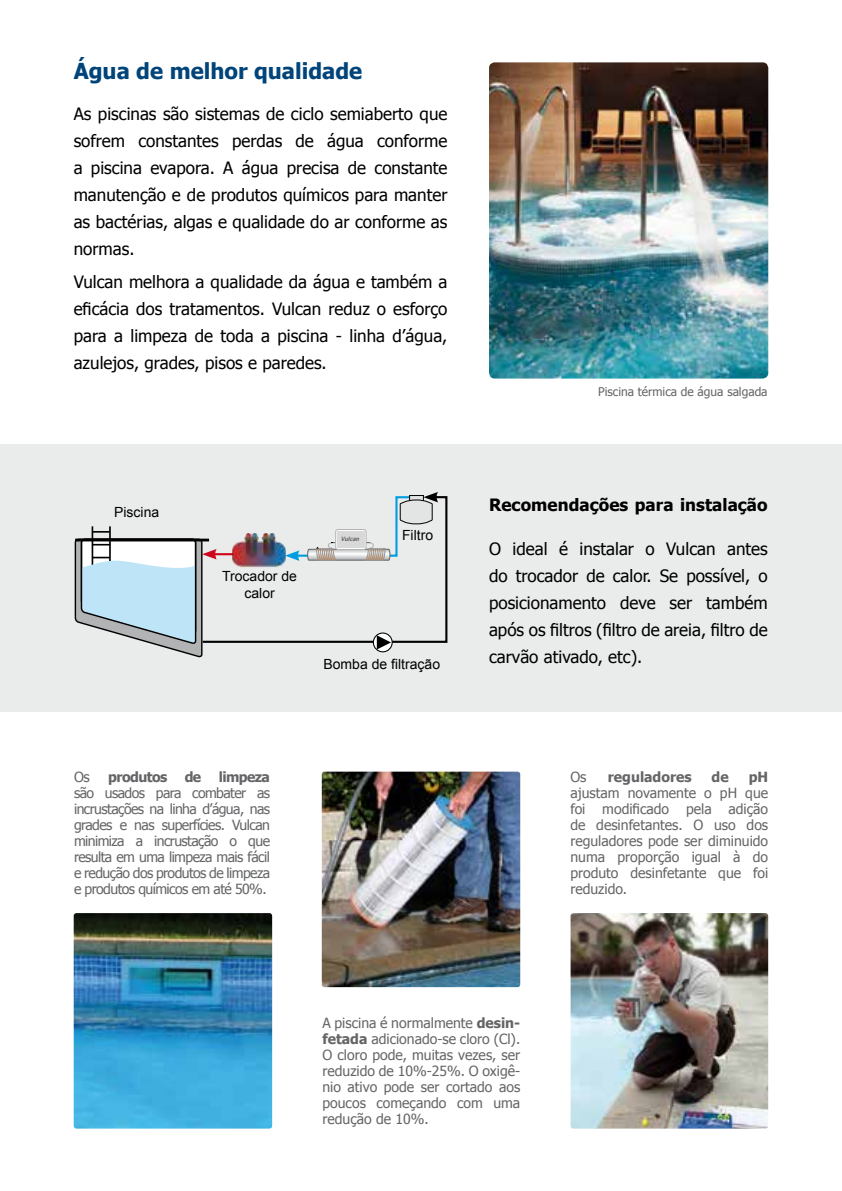
<style>
.page{position:relative;width:842px;height:1191px;background:#fff}
.page>*{position:absolute;margin:0;border:0;box-sizing:border-box;transform-origin:0 0}
.t1{font:700 22px "Tahoma";color:#00447a}
.t2{font:17px/27px "Tahoma";color:#000;text-align:justify}
.t3{font:700 17px "Tahoma";letter-spacing:.005em;color:#000}
.t4{font:14px/16px "Tahoma";color:#646567;text-align:justify}
.t5{font:14px/16.8px "Arial";color:#000;text-align:center}
.t6{font:700 14px "Tahoma";letter-spacing:-.04em;color:#646567}
.t7{font:700 14px "Tahoma";color:#646567}
.t8{font:12px "Tahoma";color:#646567}
.t9{font:italic 700 5.8px "Tahoma";color:#7b7c7e;scale:.91 1}
.s1{font-weight:700}
</style>
<div class="page">
<div style="left:0;top:444px;width:842px;height:267px;background:#eaebeb"></div>
<svg style="left:74px;top:492px;width:374px;height:166px"></svg>
<img style="left:571px;top:913px;width:197px;height:215px">
<img style="left:322px;top:771px;width:198px;height:216px">
<img style="left:74px;top:913px;width:198px;height:215px">
<img style="left:489px;top:62px;width:279px;height:316px">
<h1 class="t1" style="left:74px;top:56px;width:290px">Água de melhor qualidade</h1>
<p class="t2" style="left:74px;top:100px;width:375px">As piscinas são sistemas de ciclo semiaberto que sofrem constantes perdas de água conforme a piscina evapora. A água precisa de constante manutenção e de produtos químicos para manter as bactérias, algas e qualidade do ar conforme as normas.</p>
<p class="t2" style="left:74px;top:268px;width:375px">Vulcan melhora a qualidade da água e também a eficácia dos tratamentos. Vulcan reduz o esforço para a limpeza de toda a piscina - linha d’água, azulejos, grades, pisos e paredes.</p>
<p class="t5" style="left:114px;top:504px;width:47px">Piscina</p>
<p class="t5" style="left:222px;top:568px;width:76px">Trocador de calor</p>
<p class="t9" style="left:341px;top:535px;width:23px">Vulcan</p>
<p class="t5" style="left:402px;top:526px;width:33px">Filtro</p>
<p class="t5" style="left:323px;top:655px;width:118px">Bomba de filtração</p>
<p class="t4" style="left:74px;top:768px;width:17px">Os</p>
<p class="t6" style="left:108px;top:767px;width:163px">produtos de limpeza</p>
<p class="t4" style="left:74px;top:784px;width:198px">são usados para combater as incrustações na linha d’água, nas grades e nas superfícies. Vulcan minimiza a incrustação o que resulta em uma limpeza mais fácil e redução dos produtos de limpeza e produtos químicos em até 50%.</p>
<p class="t8" style="left:598px;top:383px;width:171px">Piscina térmica de água salgada</p>
<p class="t3" style="left:489px;top:493px;width:280px">Recomendações para instalação</p>
<p class="t2" style="left:489px;top:534px;width:280px">O ideal é instalar o Vulcan antes do trocador de calor. Se possível, o posicionamento deve ser também após os filtros (filtro de areia, filtro de carvão ativado, etc).</p>
<p class="t4" style="left:570px;top:768px;width:18px">Os</p>
<p class="t7" style="left:608px;top:767px;width:85px">reguladores</p>
<p class="t6" style="left:712px;top:767px;width:19px">de</p>
<p class="t6" style="left:749px;top:767px;width:21px">pH</p>
<p class="t4" style="left:570px;top:784px;width:199px">ajustam novamente o pH que foi modificado pela adição de desinfetantes. O uso dos reguladores pode ser diminuido numa proporção igual à do produto desinfetante que foi reduzido.</p>
<p class="t4" style="left:322px;top:1013px;width:199px">A piscina é normalmente <span class="s1">desin&shy;fetada</span> adicionado-se cloro (Cl).<br>O cloro pode, muitas vezes, ser reduzido de 10%-25%. O oxigê&shy;nio ativo pode ser cortado aos poucos começando com uma redução de 10%.</p>
</div>
